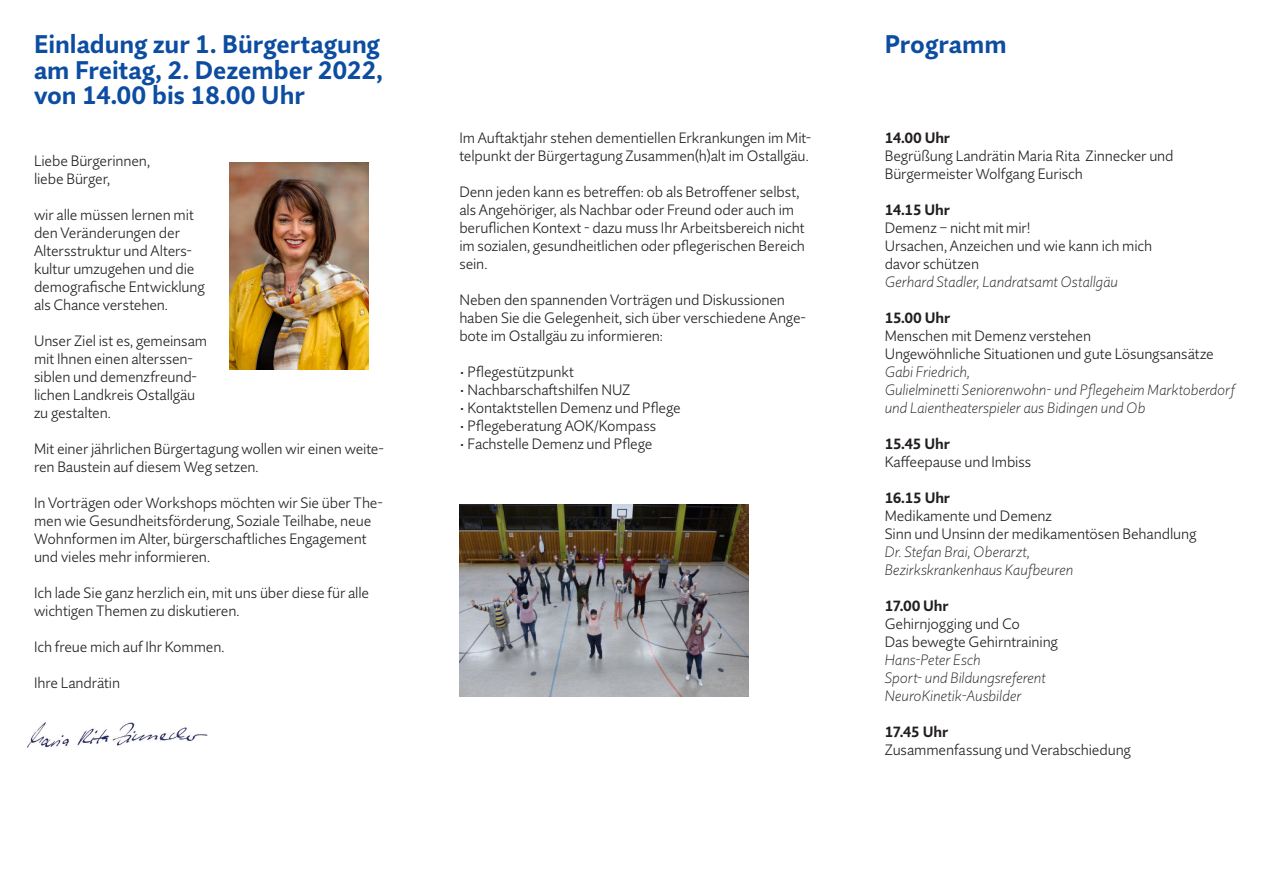
<style>
.page{position:relative;width:1276px;height:893px;background:#fff}
.page>*{position:absolute;margin:0;border:0;box-sizing:border-box;transform-origin:0 0}
.inhalt_fliesstext{font:700 25.5px "Quire Sans Pro";color:#0d4da1}
.inhalt_fliesstext-2{font:300 15px/18px "Quire Sans Pro";letter-spacing:-.01em;color:#231f20}
.inhalt_fliesstext-3{font:italic 200 15px/18px "Quire Sans Pro";letter-spacing:-.01em;color:#231f20}
.inhalt_fliesstext-4{font:700 15px "Quire Sans Pro";letter-spacing:-.01em;color:#231f20}
</style>
<div class="page">
<img style="left:230px;top:162px;width:138px;height:208px">
<img style="left:27px;top:722px;width:181px;height:26px">
<img style="left:459px;top:504px;width:289px;height:192px">
<p class="inhalt_fliesstext" style="left:34px;top:28px;width:347px">Einladung zur 1. Bürgertagung</p>
<p class="inhalt_fliesstext" style="left:34px;top:54px;width:350px">am Freitag, 2. Dezember 2022,</p>
<p class="inhalt_fliesstext" style="left:34px;top:79px;width:272px">von 14.00 bis 18.00 Uhr</p>
<p class="inhalt_fliesstext-2" style="left:34px;top:151px;width:118px">Liebe Bürgerinnen,</p>
<p class="inhalt_fliesstext-2" style="left:34px;top:169px;width:78px">liebe Bürger,</p>
<p class="inhalt_fliesstext-2" style="left:34px;top:205px;width:172px">wir alle müssen lernen mit den Veränderungen der<br>Altersstruktur und Alters&shy;kultur umzugehen und die demografische Entwicklung als Chance verstehen.</p>
<p class="inhalt_fliesstext-2" style="left:34px;top:331px;width:175px">Unser Ziel ist es, gemeinsam mit Ihnen einen alterssen&shy;siblen und demenzfreund&shy;lichen Landkreis Ostallgäu zu gestalten.</p>
<p class="inhalt_fliesstext-2" style="left:34px;top:439px;width:351px">Mit einer jährlichen Bürgertagung wollen wir einen weite&shy;ren Baustein auf diesem Weg setzen.</p>
<p class="inhalt_fliesstext-2" style="left:34px;top:493px;width:350px">In Vorträgen oder Workshops möchten wir Sie über The&shy;men wie Gesundheitsförderung, Soziale Teilhabe, neue Wohnformen im Alter, bürgerschaftliches Engagement und vieles mehr informieren.</p>
<p class="inhalt_fliesstext-2" style="left:34px;top:583px;width:337px">Ich lade Sie ganz herzlich ein, mit uns über diese für alle wichtigen Themen zu diskutieren.</p>
<p class="inhalt_fliesstext-2" style="left:34px;top:637px;width:192px">Ich freue mich auf Ihr Kommen.</p>
<p class="inhalt_fliesstext-2" style="left:34px;top:673px;width:88px">Ihre Landrätin</p>
<p class="inhalt_fliesstext-2" style="left:459px;top:129px;width:353px">Im Auftaktjahr stehen dementiellen Erkrankungen im Mit&shy;telpunkt der Bürgertagung Zusammen(h)alt im Ostallgäu.</p>
<p class="inhalt_fliesstext-2" style="left:459px;top:183px;width:347px">Denn jeden kann es betreffen: ob als Betroffener selbst, als Angehöriger, als Nachbar oder Freund oder auch im beruflichen Kontext - dazu muss Ihr Arbeitsbereich nicht im sozialen, gesundheitlichen oder pflegerischen Bereich sein.</p>
<p class="inhalt_fliesstext-2" style="left:459px;top:291px;width:327px">Neben den spannenden Vorträgen und Diskussionen</p>
<p class="inhalt_fliesstext-2" style="left:459px;top:309px;width:348px">haben Sie die Gelegenheit, sich über verschiedene Ange&shy;bote im Ostallgäu zu informieren:</p>
<p class="inhalt_fliesstext-2" style="left:459px;top:363px;width:116px">• Pflegestützpunkt</p>
<p class="inhalt_fliesstext-2" style="left:459px;top:381px;width:173px">• Nachbarschaftshilfen NUZ</p>
<p class="inhalt_fliesstext-2" style="left:459px;top:399px;width:223px">• Kontaktstellen Demenz und Pflege</p>
<p class="inhalt_fliesstext-2" style="left:459px;top:417px;width:198px">• Pflegeberatung AOK/Kompass</p>
<p class="inhalt_fliesstext-2" style="left:459px;top:435px;width:195px">• Fachstelle Demenz und Pflege</p>
<p class="inhalt_fliesstext" style="left:884px;top:28px;width:123px">Programm</p>
<p class="inhalt_fliesstext-4" style="left:884px;top:128px;width:67px">14.00 Uhr</p>
<p class="inhalt_fliesstext-2" style="left:884px;top:147px;width:290px">Begrüßung Landrätin Maria Rita Zinnecker und</p>
<p class="inhalt_fliesstext-2" style="left:884px;top:165px;width:200px">Bürgermeister Wolfgang Eurisch</p>
<p class="inhalt_fliesstext-4" style="left:884px;top:200px;width:67px">14.15 Uhr</p>
<p class="inhalt_fliesstext-2" style="left:884px;top:219px;width:147px">Demenz – nicht mit mir!</p>
<p class="inhalt_fliesstext-2" style="left:884px;top:237px;width:269px">Ursachen, Anzeichen und wie kann ich mich</p>
<p class="inhalt_fliesstext-2" style="left:884px;top:255px;width:96px">davor schützen</p>
<p class="inhalt_fliesstext-3" style="left:884px;top:273px;width:235px">Gerhard Stadler, Landratsamt Ostallgäu</p>
<p class="inhalt_fliesstext-4" style="left:884px;top:308px;width:67px">15.00 Uhr</p>
<p class="inhalt_fliesstext-2" style="left:884px;top:327px;width:208px">Menschen mit Demenz verstehen</p>
<p class="inhalt_fliesstext-2" style="left:884px;top:345px;width:331px">Ungewöhnliche Situationen und gute Lösungsansätze</p>
<p class="inhalt_fliesstext-3" style="left:884px;top:363px;width:87px">Gabi Friedrich,</p>
<p class="inhalt_fliesstext-3" style="left:884px;top:381px;width:352px">Gulielminetti Seniorenwohn- und Pflegeheim Marktoberdorf und Laientheaterspieler aus Bidingen und Ob</p>
<p class="inhalt_fliesstext-4" style="left:884px;top:434px;width:67px">15.45 Uhr</p>
<p class="inhalt_fliesstext-2" style="left:884px;top:453px;width:148px">Kaffeepause und Imbiss</p>
<p class="inhalt_fliesstext-4" style="left:884px;top:488px;width:67px">16.15 Uhr</p>
<p class="inhalt_fliesstext-2" style="left:884px;top:507px;width:169px">Medikamente und Demenz</p>
<p class="inhalt_fliesstext-2" style="left:884px;top:525px;width:313px">Sinn und Unsinn der medikamentösen Behandlung</p>
<p class="inhalt_fliesstext-3" style="left:884px;top:543px;width:147px">Dr. Stefan Brai, Oberarzt,</p>
<p class="inhalt_fliesstext-3" style="left:884px;top:561px;width:190px">Bezirkskrankenhaus Kaufbeuren</p>
<p class="inhalt_fliesstext-4" style="left:884px;top:596px;width:65px">17.00 Uhr</p>
<p class="inhalt_fliesstext-2" style="left:884px;top:615px;width:137px">Gehirnjogging und Co</p>
<p class="inhalt_fliesstext-2" style="left:884px;top:633px;width:175px">Das bewegte Gehirntraining</p>
<p class="inhalt_fliesstext-3" style="left:884px;top:651px;width:98px">Hans-Peter Esch</p>
<p class="inhalt_fliesstext-3" style="left:884px;top:669px;width:163px">Sport- und Bildungsreferent</p>
<p class="inhalt_fliesstext-3" style="left:884px;top:687px;width:138px">NeuroKinetik-Ausbilder</p>
<p class="inhalt_fliesstext-4" style="left:884px;top:722px;width:65px">17.45 Uhr</p>
<p class="inhalt_fliesstext-2" style="left:884px;top:741px;width:248px">Zusammenfassung und Verabschiedung</p>
</div>
